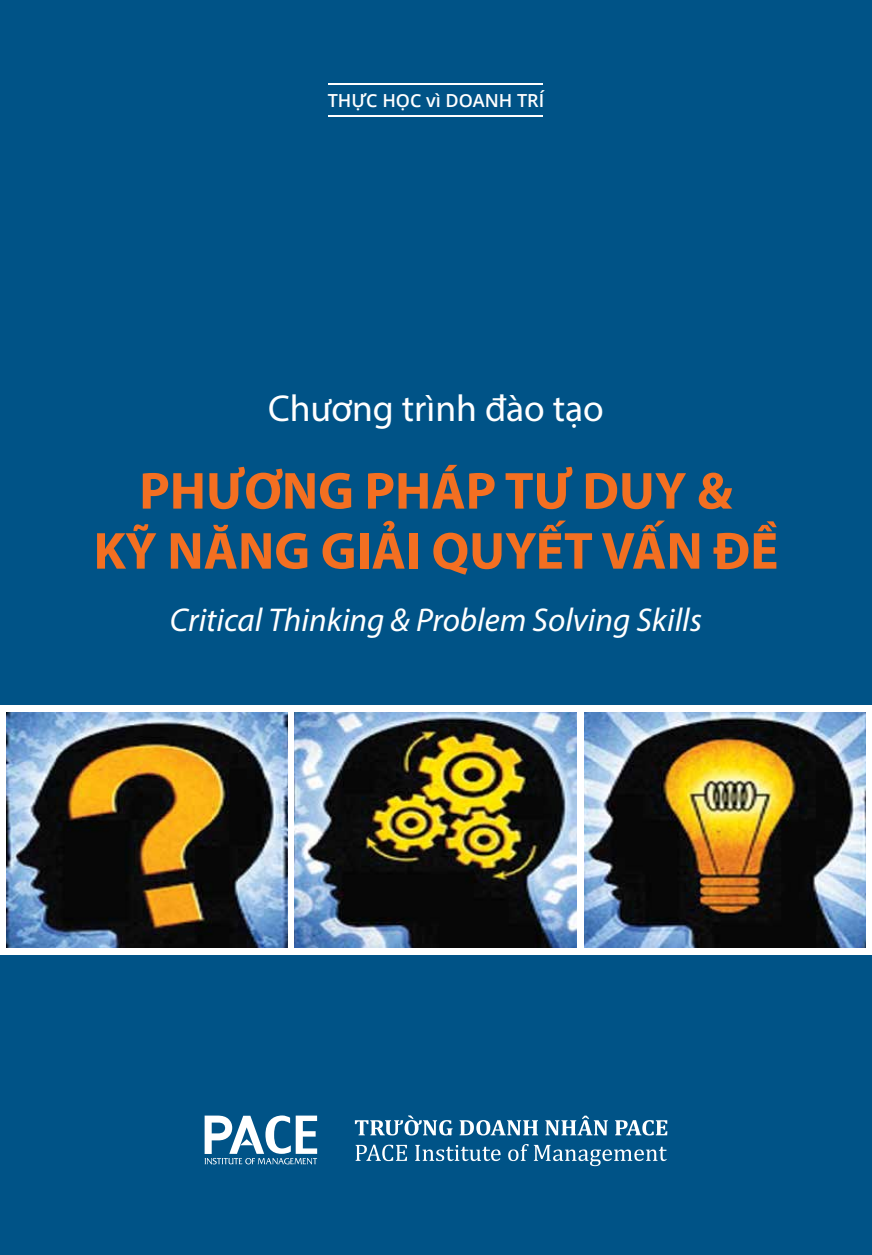
<style>
.page{position:relative;width:872px;height:1255px;background:#fff}
.page>*{position:absolute;margin:0;border:0;box-sizing:border-box;transform-origin:0 0}
.t1{font:700 52.5px/60px "Myriad Pro";color:#f36f21;text-align:center}
.t2{font:37.5px "Myriad Pro";color:#fff}
.t3{font:italic 33px "Myriad Pro";color:#fff}
.t4{font:600 18px "Open Sans";color:#fff}
</style>
<div class="page">
<div style="left:0;top:955px;width:872px;height:299px;background:#005387"></div>
<div style="left:0;top:0;width:872px;height:704px;background:#005387"></div>
<img style="left:6px;top:712px;width:281px;height:235px">
<img style="left:294px;top:712px;width:282px;height:235px">
<img style="left:584px;top:712px;width:281px;height:235px">
<hr style="left:328px;top:115px;width:215px;height:2px;background:#fff">
<hr style="left:328px;top:84px;width:215px;height:1px;background:#fff">
<svg style="left:355px;top:1115px;width:97px;height:20px"></svg>
<svg style="left:459px;top:1120px;width:79px;height:15px"></svg>
<svg style="left:545px;top:1115px;width:63px;height:20px"></svg>
<svg style="left:615px;top:1120px;width:52px;height:15px"></svg>
<svg style="left:355px;top:1144px;width:52px;height:16px"></svg>
<svg style="left:415px;top:1144px;width:85px;height:16px"></svg>
<svg style="left:508px;top:1144px;width:20px;height:16px"></svg>
<svg style="left:534px;top:1144px;width:133px;height:22px"></svg>
<svg style="left:205px;top:1115px;width:112px;height:49px"></svg>
<p class="t4" style="left:328px;top:88px;width:218px">THỰC HỌC vì DOANH TRÍ</p>
<p class="t2" style="left:268px;top:385px;width:337px">Chương trình đào tạo</p>
<h1 class="t1" style="left:94px;top:459px;width:686px">PHƯƠNG PHÁP TƯ DUY &amp;<br>KỸ NĂNG GIẢI QUYẾT VẤN ĐỀ</h1>
<p class="t3" style="left:170px;top:599px;width:534px">Critical Thinking &amp; Problem Solving Skills</p>
</div>
